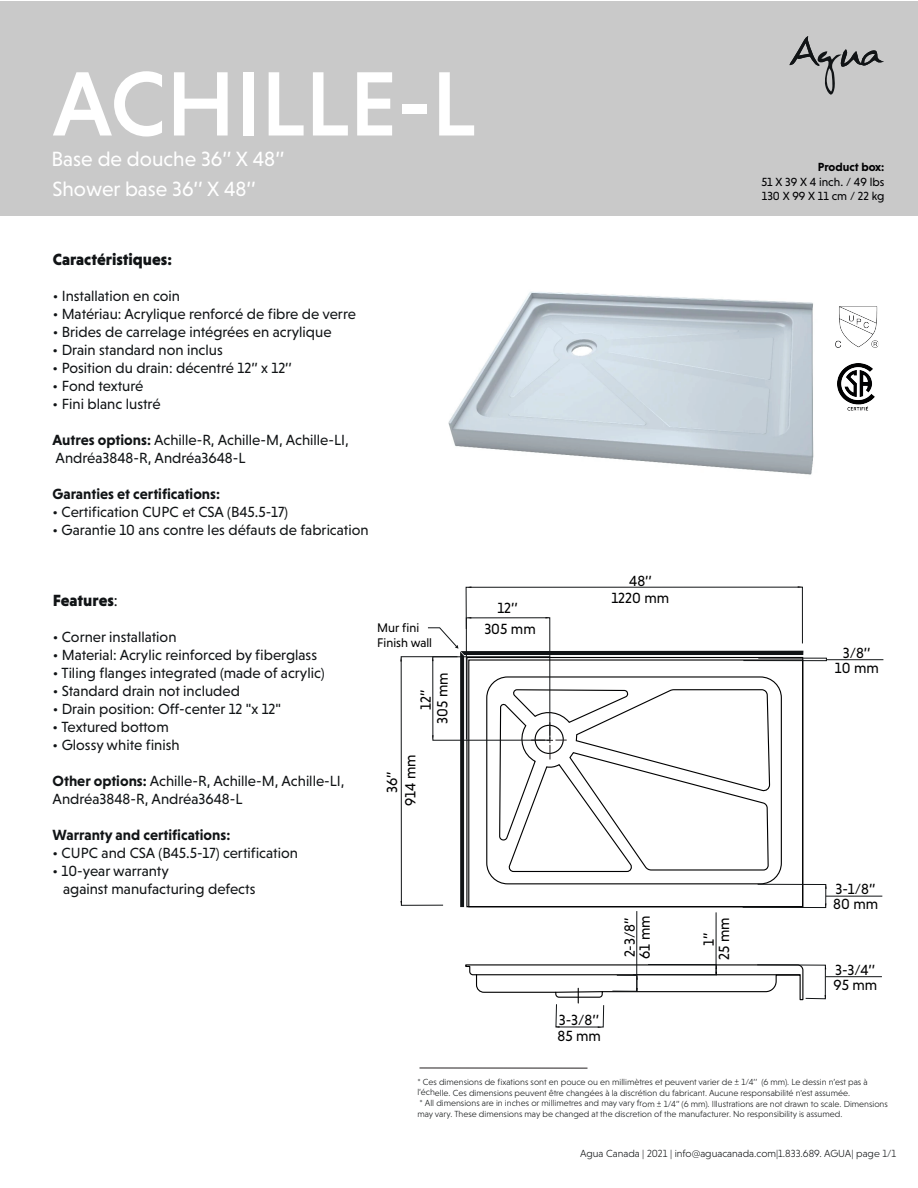
<style>
.page{position:relative;width:918px;height:1188px;background:#fff}
.page>*{position:absolute;margin:0;border:0;box-sizing:border-box;transform-origin:0 0}
.t1{font:500 93px "Niveau Grotesk";color:#fff}
.t2{font:21px/30.3px "Niveau Grotesk";color:#fff}
.t3{font:900 16.5px "Niveau Grotesk";color:#111416}
.t4{font:15px/17.9px "Niveau Grotesk";color:#111416}
.t5{font:15px/15.3px "Niveau Grotesk";color:#000001;text-align:center}
.t6{font:700 15px "Niveau Grotesk";color:#111416}
.t7{font:12.75px/15.3px "Niveau Grotesk";color:#000001}
.t8{font:12px/14.4px "Niveau Grotesk";color:#000002}
.t9{font:700 12px "Niveau Grotesk";color:#000002}
.t10{font:300 10.5px "Niveau Grotesk";color:#111416}
.t11{font:300 9px/10.8px "Niveau Grotesk";color:#121516}
.s1{font-weight:700}
.s2{font-weight:400}
</style>
<div class="page">
<div style="left:0;top:1px;width:918px;height:214px;background:#c9c9c9"></div>
<svg style="left:790px;top:36px;width:94px;height:59px"></svg>
<img style="left:448px;top:292px;width:390px;height:183px">
<hr style="left:419px;top:1068px;width:168px;height:1px;background:#231f20">
<hr style="left:826px;top:896px;width:56px;height:1px;background:#111416">
<svg style="left:400px;top:586px;width:427px;height:322px"></svg>
<hr style="left:827px;top:659px;width:56px;height:1px;background:#111416">
<hr style="left:825px;top:976px;width:57px;height:1px;background:#111416">
<hr style="left:716px;top:912px;width:1px;height:63px;background:#111416">
<hr style="left:636px;top:911px;width:1px;height:80px;background:#111416">
<svg style="left:465px;top:964px;width:361px;height:64px"></svg>
<img style="left:835px;top:306px;width:43px;height:42px">
<img style="left:838px;top:363px;width:36px;height:48px">
<h1 class="t1" style="left:52px;top:51px;width:425px">ACHILLE-L</h1>
<h2 class="t2" style="left:52px;top:144px;width:234px">Base de douche 36’’ X 48’’<br>Shower base 36’’ X 48’’</h2>
<p class="t3" style="left:53px;top:250px;width:121px">Caractéristiques:</p>
<p class="t4" style="left:53px;top:287px;width:129px">• Installation en coin</p>
<p class="t4" style="left:53px;top:305px;width:305px">• Matériau: Acrylique renforcé de fibre de verre</p>
<p class="t4" style="left:53px;top:323px;width:280px">• Brides de carrelage intégrées en acrylique</p>
<p class="t4" style="left:53px;top:341px;width:172px">• Drain standard non inclus</p>
<p class="t4" style="left:53px;top:359px;width:241px">• Position du drain: décentré 12’’ x 12’’</p>
<p class="t4" style="left:53px;top:377px;width:92px">• Fond texturé</p>
<p class="t4" style="left:53px;top:395px;width:109px">• Fini blanc lustré</p>
<p class="t4" style="left:53px;top:431px;width:298px"><span class="s1">Autres options:</span> Achille-R, Achille-M, Achille-LI,<br>Andréa3848-R, Andréa3648-L</p>
<p class="t6" style="left:53px;top:485px;width:169px">Garanties et certifications:</p>
<p class="t4" style="left:53px;top:503px;width:237px">• Certification CUPC et CSA (B45.5-17)</p>
<p class="t4" style="left:52px;top:521px;width:318px">• Garantie 10 ans contre les défauts de fabrication</p>
<p class="t3" style="left:53px;top:591px;width:67px">Features<span class="s2">:</span></p>
<p class="t4" style="left:53px;top:628px;width:125px">• Corner installation</p>
<p class="t4" style="left:53px;top:646px;width:266px">• Material: Acrylic reinforced by fiberglass</p>
<p class="t4" style="left:53px;top:664px;width:273px">• Tiling flanges integrated (made of acrylic)</p>
<p class="t4" style="left:53px;top:682px;width:189px">• Standard drain not included</p>
<p class="t4" style="left:53px;top:700px;width:230px">• Drain position: Off-center 12 "x 12"</p>
<p class="t4" style="left:53px;top:718px;width:118px">• Textured bottom</p>
<p class="t4" style="left:53px;top:736px;width:129px">• Glossy white finish</p>
<p class="t4" style="left:53px;top:772px;width:294px"><span class="s1">Other options:</span> Achille-R, Achille-M, Achille-LI,<br>Andréa3848-R, Andréa3648-L</p>
<p class="t6" style="left:53px;top:826px;width:179px">Warranty and certifications:</p>
<p class="t4" style="left:53px;top:844px;width:247px">• CUPC and CSA (B45.5-17) certification</p>
<p class="t4" style="left:63px;top:862px;width:194px;text-indent:-11px">• 10-year warranty<br>against manufacturing defects</p>
<p class="t7" style="left:377px;top:620px;width:56px">Mur fini<br>Finish wall</p>
<p class="t5" style="left:417px;top:724px;width:53px;line-height:16.8px;rotate:-90deg">12’’<br>305 mm</p>
<p class="t5" style="left:383px;top:806px;width:53px;line-height:18px;rotate:-90deg">36’’<br>914 mm</p>
<p class="t5" style="left:484px;top:598px;width:53px;line-height:21.1px">12’’<br>305 mm</p>
<p class="t5" style="left:611px;top:573px;width:59px;line-height:16.5px">48’’<br>1220 mm</p>
<p class="t5" style="left:557px;top:1013px;width:45px;text-align:left">3-3/8’’<br>85 mm</p>
<p class="t5" style="left:622px;top:959px;width:45px;text-align:left;rotate:-90deg">2-3/8’’<br>61 mm</p>
<p class="t5" style="left:716px;top:960px;width:44px;rotate:-90deg">25 mm</p>
<p class="t5" style="left:701px;top:946px;width:15px;rotate:-90deg">1’’</p>
<p class="t9" style="left:818px;top:160px;width:68px">Product box:</p>
<p class="t8" style="left:761px;top:174px;width:125px">51 X 39 X 4 inch. / 49 lbs<br>130 X 99 X 11 cm / 22 kg</p>
<p class="t5" style="left:835px;top:645px;width:46px">3/8’’<br>10 mm</p>
<p class="t5" style="left:833px;top:881px;width:47px;text-align:left">3-1/8’’<br>80 mm</p>
<p class="t5" style="left:833px;top:962px;width:45px;text-align:left">3-3/4’’<br>95 mm</p>
<p class="t11" style="left:417px;top:1076px;width:472px">* Ces dimensions de fixations sont en pouce ou en millimètres et peuvent varier de ± 1/4’’ (6 mm). Le dessin n’est pas à l’échelle. Ces dimensions peuvent être changées à la discrétion du fabricant. Aucune responsabilité n'est assumée.<br>* All dimensions are in inches or millimetres and may vary from ± 1/4’’ (6 mm). Illustrations are not drawn to scale. Dimensions may vary. These dimensions may be changed at the discretion of the manufacturer. No responsibility is assumed.</p>
<p class="t10" style="left:580px;top:1147px;width:317px">Agua Canada | 2021 | info@aguacanada.com|1.833.689. AGUA| page 1/1</p>
</div>
